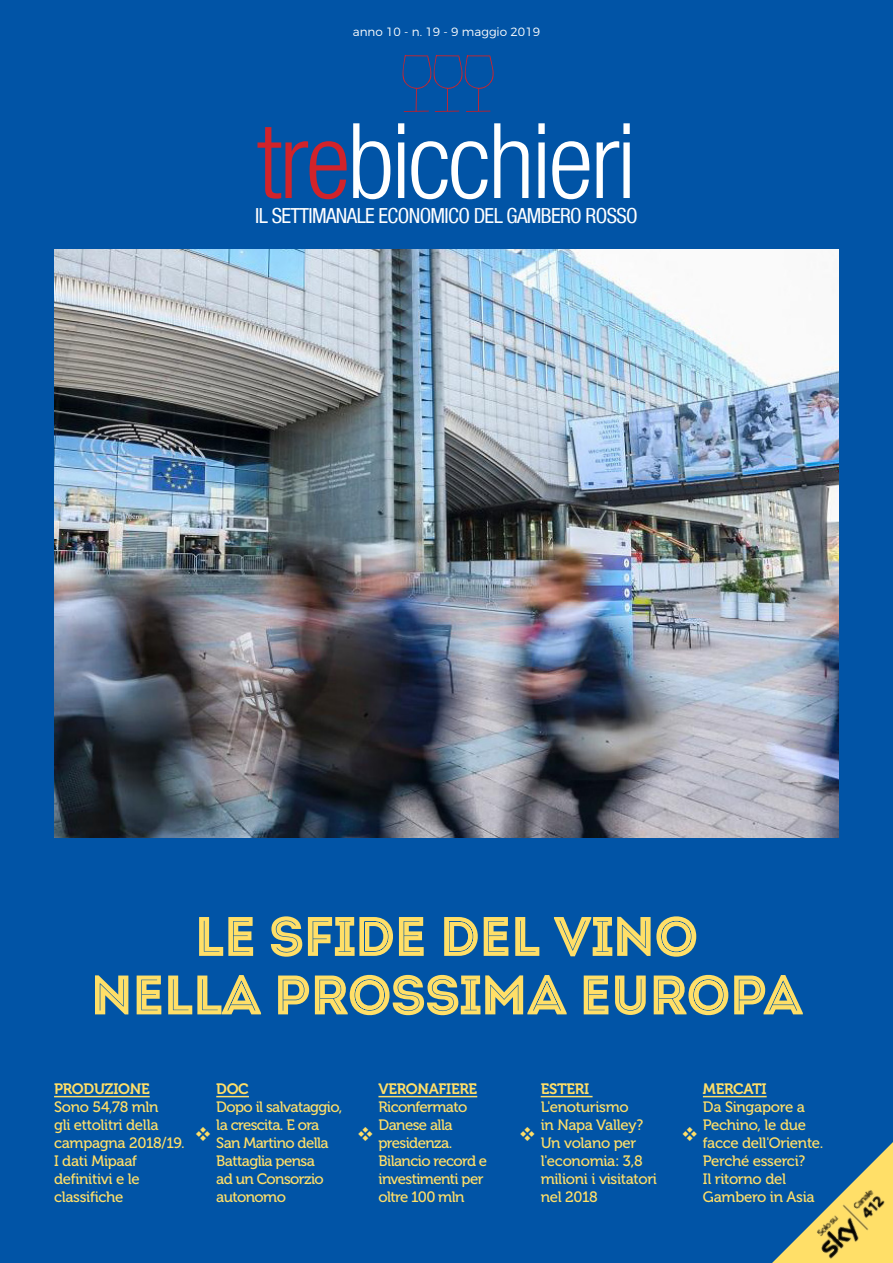
<style>
.page{position:relative;width:893px;height:1263px;background:#0154a6}
.page>*{position:absolute;margin:0;border:0;box-sizing:border-box;transform-origin:0 0}
.t1{font:300 condensed 104.55px "Helvetica Neue LT Com";letter-spacing:-.025em;color:#fff}
.titolo_copertina{font:55.5px "Intro Inline";letter-spacing:-.03em;color:#ffdf68}
.t2{font:condensed 20.85px "Helvetica Neue LT Com";letter-spacing:-.03em;color:#fff}
.strilli_copertina{font:15px/18px "Museo 500";letter-spacing:-.025em;color:#ffdf68}
.t3{font:300 12px "Montserrat";color:#fff}
.s1{color:#d1232a}
.s2{font-family:"Museo 700"}
</style>
<div class="page">
<svg style="left:402px;top:55px;width:92px;height:57px"></svg>
<hr style="left:54px;top:1096px;width:96px;height:1px;background:#ffdf68">
<svg style="left:772px;top:1142px;width:121px;height:121px"></svg>
<img style="left:809px;top:1178px;width:84px;height:85px">
<img style="left:54px;top:249px;width:785px;height:589px">
<hr style="left:216px;top:1096px;width:33px;height:1px;background:#ffdf68">
<hr style="left:378px;top:1096px;width:99px;height:1px;background:#ffdf68">
<hr style="left:541px;top:1096px;width:52px;height:1px;background:#ffdf68">
<hr style="left:703px;top:1096px;width:64px;height:1px;background:#ffdf68">
<p class="t3" style="left:353px;top:25px;width:189px">anno 10 - n. 19 - 9 maggio 2019</p>
<p class="t1" style="left:257px;top:101px;width:381px"><span class="s1">tre</span>bicchieri</p>
<p class="t2" style="left:255px;top:203px;width:384px">IL SETTIMANALE ECONOMICO DEL GAMBERO ROSSO</p>
<p class="titolo_copertina" style="left:194px;top:903px;width:506px">LE SFIDE DEL VINO</p>
<p class="titolo_copertina" style="left:90px;top:962px;width:714px">NELLA PROSSIMA EUROPA</p>
<p class="strilli_copertina" style="left:54px;top:1080px;width:132px"><span class="s2">PRODUZIONE<br></span>Sono 54,78 mln<br>gli ettolitri della campagna 2018/19.<br>I dati Mipaaf definitivi e le classifiche</p>
<p class="strilli_copertina" style="left:216px;top:1080px;width:128px"><span class="s2">DOC<br></span>Dopo il salvataggio, la crescita. E ora<br>San Martino della<br>Battaglia pensa<br>ad un Consorzio autonomo</p>
<p class="strilli_copertina" style="left:378px;top:1080px;width:110px"><span class="s2">VERONAFIERE<br></span>Riconfermato<br>Danese alla presidenza.<br>Bilancio record e investimenti per oltre 100 mln</p>
<p class="strilli_copertina" style="left:541px;top:1080px;width:118px"><span class="s2">ESTERI<br></span>L'enoturismo<br>in Napa Valley?<br>Un volano per l'economia: 3,8 milioni i visitatori nel 2018</p>
<p class="strilli_copertina" style="left:703px;top:1080px;width:122px"><span class="s2">MERCATI<br></span>Da Singapore a<br>Pechino, le due facce dell'Oriente.<br>Perché esserci?<br>Il ritorno del<br>Gambero in Asia</p>
</div>
